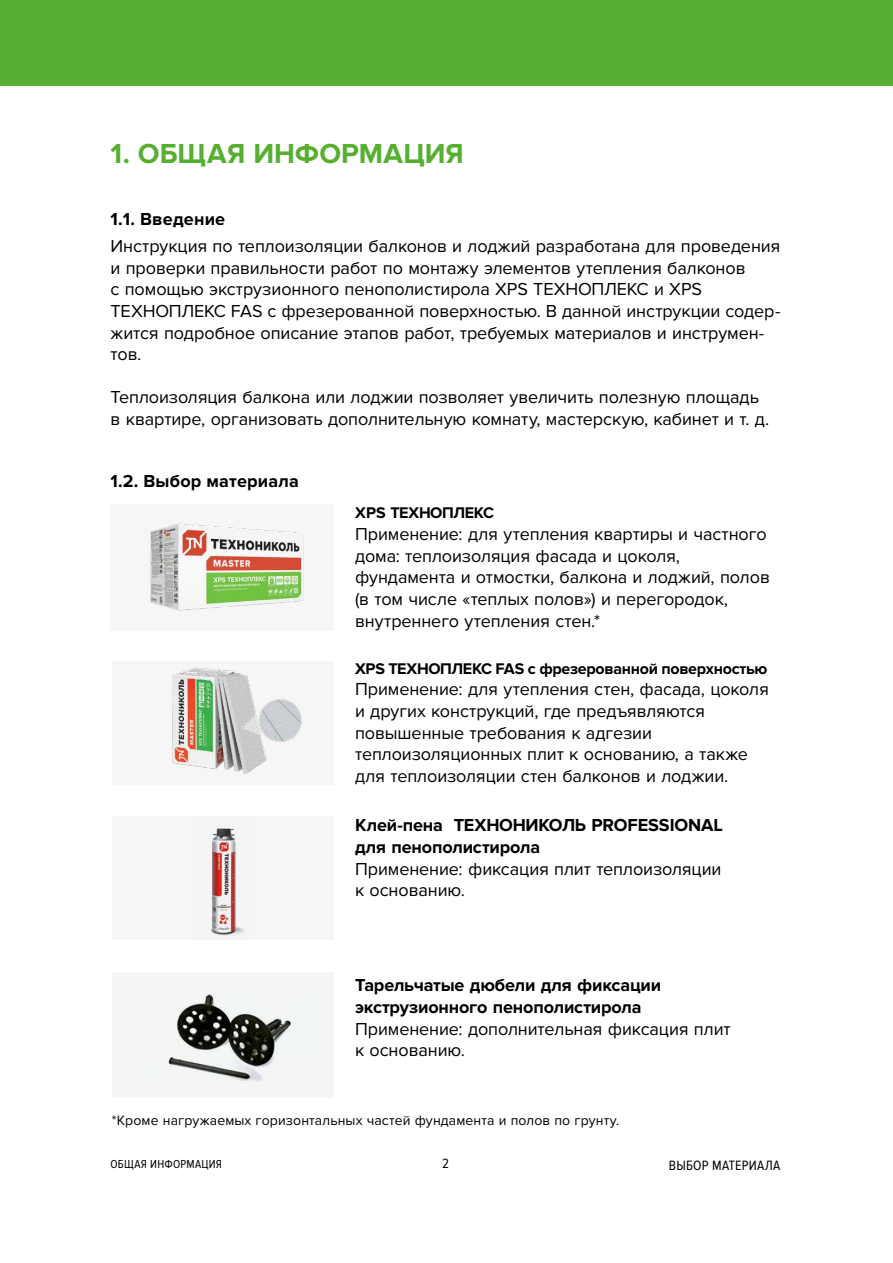
<style>
.page{position:relative;width:893px;height:1263px;background:#fff}
.page>*{position:absolute;margin:0;border:0;box-sizing:border-box;transform-origin:0 0}
.t1{font:700 28.5px "Proxima Nova";letter-spacing:.005em;color:#56af31}
.t2{font:18px/21.6px "Proxima Nova";letter-spacing:-.005em;color:#000}
.t3{font:700 18px/21.6px "Proxima Nova";letter-spacing:-.01em;color:#000}
.t4{font:700 18px "Proxima Nova";letter-spacing:.01em;color:#000}
.t5{font:700 16.05px "Proxima Nova";letter-spacing:-.02em;color:#000}
.t6{font:13.95px "Proxima Nova";letter-spacing:.01em;color:#000}
.t7{font:13.95px "Proxima Nova Cond";letter-spacing:.015em;color:#000}
.t8{font:12px "Proxima Nova Cond";letter-spacing:.02em;color:#000}
</style>
<div class="page">
<div style="left:0;top:0;width:893px;height:85px;background:#56af31"></div>
<div style="left:113px;top:816px;width:221px;height:123px;background:#f6f6f6"></div>
<div style="left:111px;top:504px;width:223px;height:127px;background:#f6f6f6"></div>
<img style="left:150px;top:523px;width:154px;height:88px">
<div style="left:113px;top:661px;width:221px;height:123px;background:#f6f6f6"></div>
<img style="left:172px;top:667px;width:130px;height:107px">
<img style="left:211px;top:828px;width:34px;height:109px">
<div style="left:113px;top:973px;width:221px;height:123px;background:#f6f6f6"></div>
<img style="left:168px;top:994px;width:124px;height:87px">
<h1 class="t1" style="left:111px;top:137px;width:355px">1. ОБЩАЯ ИНФОРМАЦИЯ</h1>
<p class="t4" style="left:111px;top:208px;width:116px">1.1. Введение</p>
<p class="t2" style="left:111px;top:235px;width:671px">Инструкция по теплоизоляции балконов и лоджий разработана для проведения и проверки правильности работ по монтажу элементов утепления балконов<br>с помощью экструзионного пенополистирола XPS ТЕХНОПЛЕКС и XPS ТЕХНОПЛЕКС FAS с фрезерованной поверхностью. В данной инструкции содер&shy;жится подробное описание этапов работ, требуемых материалов и инструмен&shy;тов.</p>
<p class="t2" style="left:111px;top:387px;width:660px">Теплоизоляция балкона или лоджии позволяет увеличить полезную площадь в квартире, организовать дополнительную комнату, мастерскую, кабинет и т. д.</p>
<p class="t4" style="left:111px;top:471px;width:190px">1.2. Выбор материала</p>
<p class="t5" style="left:355px;top:504px;width:140px">XPS ТЕХНОПЛЕКС</p>
<p class="t2" style="left:355px;top:524px;width:416px">Применение: для утепления квартиры и частного дома: теплоизоляция фасада и цоколя, фундамента и отмостки, балкона и лоджий, полов (в том числе «теплых полов») и перегородок, внутреннего утепления стен.*</p>
<p class="t5" style="left:355px;top:659px;width:414px">XPS ТЕХНОПЛЕКС FAS c фрезерованной поверхностью</p>
<p class="t2" style="left:355px;top:679px;width:415px">Применение: для утепления стен, фасада, цоколя и других конструкций, где предъявляются повышенные требования к адгезии теплоизоляционных плит к основанию, а также для теплоизоляции стен балконов и лоджии.</p>
<p class="t3" style="left:355px;top:815px;width:369px">Клей-пена ТЕХНОНИКОЛЬ PROFESSIONAL для пенополистирола</p>
<p class="t2" style="left:355px;top:858px;width:368px">Применение: фиксация плит теплоизоляции к основанию.</p>
<p class="t3" style="left:355px;top:975px;width:308px">Тарельчатые дюбели для фиксации экструзионного пенополистирола</p>
<p class="t2" style="left:355px;top:1018px;width:377px">Применение: дополнительная фиксация плит к основанию.</p>
<p class="t6" style="left:112px;top:1113px;width:509px">*Кроме нагружаемых горизонтальных частей фундамента и полов по грунту.</p>
<p class="t8" style="left:111px;top:1157px;width:113px">ОБЩАЯ ИНФОРМАЦИЯ</p>
<p class="t7" style="left:442px;top:1155px;width:8px">2</p>
<p class="t7" style="left:669px;top:1157px;width:113px">ВЫБОР МАТЕРИАЛА</p>
</div>
